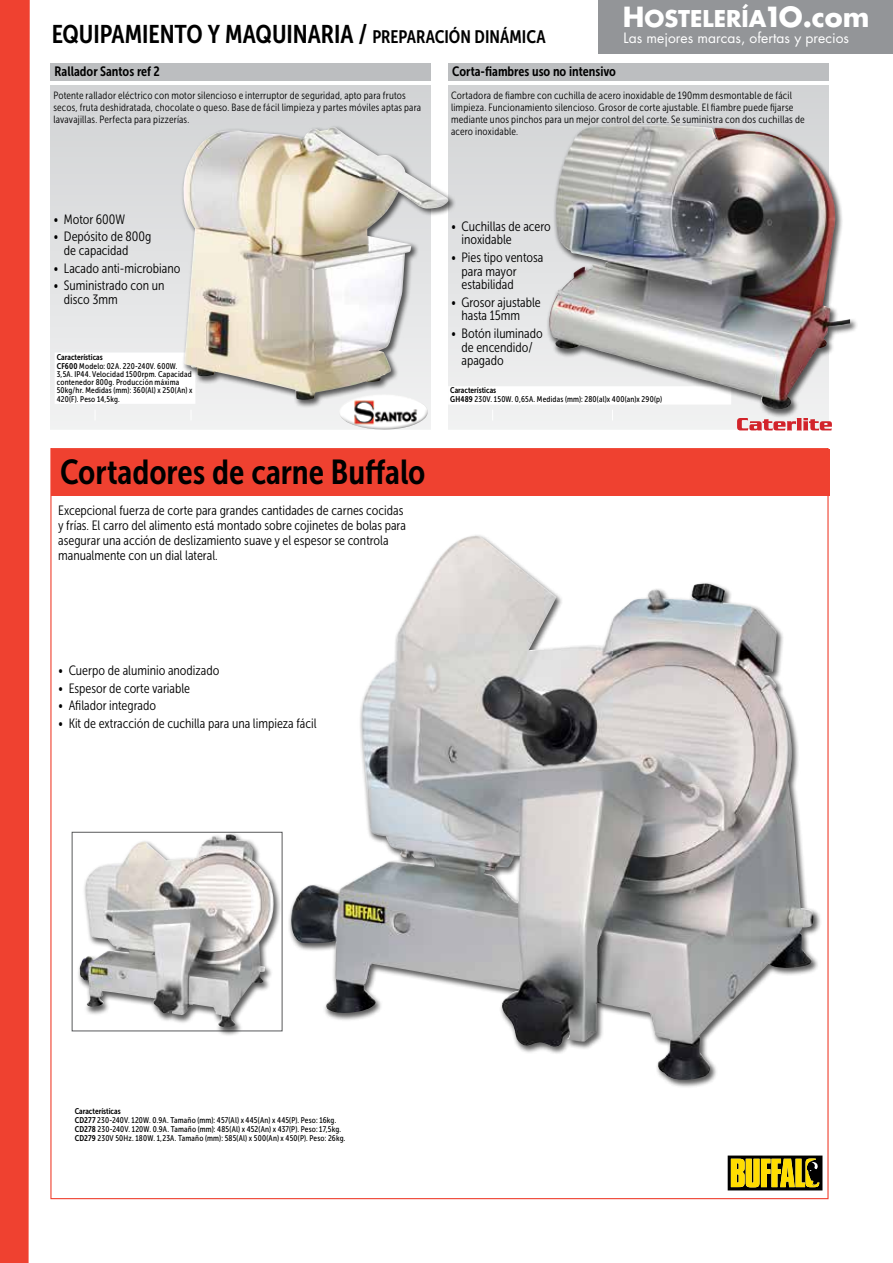
<style>
.page{position:relative;width:893px;height:1263px;background:#fff}
.page>*{position:absolute;margin:0;border:0;box-sizing:border-box;transform-origin:0 0}
.t1{font:34.5px "Museo Sans Cond 700";letter-spacing:-.005em;color:#000}
.t2{font:25.5px "Museo Sans Cond 700";color:#000}
.t3{font:700 22.5px "Futura Std";color:#fff}
.t4{font:13.8px "Futura Std";color:#fff}
.t5{font:13.5px/13.5px "Museo Sans Cond 300";color:#000}
.t6{font:13.5px "Museo Sans Cond 700";color:#000}
.t7{font:10.5px/12px "Museo Sans Cond 300";letter-spacing:.02em;color:#000}
.t8{font:8.25px/8.2px "Museo Sans Cond 500";letter-spacing:.02em;color:#000}
.t9{font:8.25px "Museo Sans Cond 700";color:#000}
.s1{font-size:18px}
.s2{font-size:27px}
.s3{font-family:"Museo Sans Cond 700"}
</style>
<div class="page">
<div style="left:0;top:0;width:30px;height:1263px;background:#ef4130"></div>
<div style="left:50px;top:85px;width:381px;height:346px;background:linear-gradient(to bottom,#d1d2d4,#f3f3f4)"></div>
<div style="left:448px;top:85px;width:381px;height:346px;background:linear-gradient(to bottom,#d1d3d4,#f1f2f2)"></div>
<div style="left:50px;top:64px;width:381px;height:17px;background:#bcbec0"></div>
<div style="left:448px;top:64px;width:381px;height:17px;background:#bcbec0"></div>
<div style="left:51px;top:449px;width:778px;height:46px;background:#ef4130"></div>
<img style="left:337px;top:409px;width:94px;height:21px">
<svg style="left:737px;top:418px;width:95px;height:12px"></svg>
<svg style="left:728px;top:1155px;width:94px;height:35px;background:#94820f"></svg>
<svg style="left:55px;top:352px;width:125px;height:52px"></svg>
<svg style="left:448px;top:386px;width:283px;height:34px"></svg>
<div style="left:180px;top:125px;width:276px;height:284px;background:#000;opacity:.65"></div>
<img style="left:182px;top:127px;width:267px;height:273px">
<div style="left:546px;top:123px;width:312px;height:295px;background:#000;opacity:.65"></div>
<img style="left:549px;top:125px;width:301px;height:284px">
<div style="left:77px;top:832px;width:205px;height:204px;background:#000;opacity:.65"></div>
<img style="left:80px;top:834px;width:147px;height:165px">
<div style="left:288px;top:533px;width:534px;height:556px;background:#000;opacity:.65"></div>
<img style="left:291px;top:536px;width:356px;height:510px">
<div style="left:598px;top:0;width:294px;height:53px;background:#939598"></div>
<h2 class="t2" style="left:52px;top:19px;width:496px">EQUIPAMIENTO Y MAQUINARIA / <span class="s1">PREPARACIÓN DINÁMICA</span></h2>
<p class="t6" style="left:55px;top:64px;width:107px">Rallador Santos ref 2</p>
<p class="t6" style="left:452px;top:64px;width:165px">Corta-fiambres uso no intensivo</p>
<h3 class="t3" style="left:623px;top:6px;width:248px"><span class="s2">H</span>OSTELERÍA<span class="s2">1O.com</span></h3>
<p class="t4" style="left:624px;top:30px;width:227px">Las mejores marcas, ofertas y precios</p>
<p class="t7" style="left:53px;top:89px;width:369px">Potente rallador eléctrico con motor silencioso e interruptor de seguridad, apto para frutos secos, fruta deshidratada, chocolate o queso. Base de fácil limpieza y partes móviles aptas para lavavajillas. Perfecta para pizzerías.</p>
<p class="t7" style="left:451px;top:89px;width:355px">Cortadora de fiambre con cuchilla de acero inoxidable de 190mm desmontable de fácil limpieza. Funcionamiento silencioso. Grosor de corte ajustable. El fiambre puede fijarse mediante unos pinchos para un mejor control del corte. Se suministra con dos cuchillas de acero inoxidable.</p>
<p class="t5" style="left:53px;top:212px;width:73px">• Motor 600W</p>
<p class="t5" style="left:64px;top:230px;width:89px;text-indent:-11px">• Depósito de 800g de capacidad</p>
<p class="t5" style="left:53px;top:261px;width:128px">• Lacado anti-microbiano</p>
<p class="t5" style="left:64px;top:279px;width:102px;text-indent:-11px">• Suministrado con un disco 3mm</p>
<p class="t9" style="left:57px;top:352px;width:47px">Características</p>
<p class="t8" style="left:57px;top:362px;width:137px"><span class="s3">CF600</span> Modelo: 02A. 220-240V. 600W.<br>3,5A. IP44. Velocidad 1500rpm. Capacidad contenedor 800g. Producción máxima 50kg/hr. Medidas (mm): 360(Al) x 250(An) x 420(F). Peso 14,5kg.</p>
<h1 class="t1" style="left:60px;top:453px;width:367px">Cortadores de carne Buffalo</h1>
<p class="t5" style="left:58px;top:503px;width:349px;line-height:15px">Excepcional fuerza de corte para grandes cantidades de carnes cocidas y frías. El carro del alimento está montado sobre cojinetes de bolas para asegurar una acción de deslizamiento suave y el espesor se controla manualmente con un dial lateral.</p>
<p class="t5" style="left:461px;top:219px;width:91px;text-indent:-11px">• Cuchillas de acero inoxidable</p>
<p class="t5" style="left:461px;top:251px;width:83px;text-indent:-11px">• Pies tipo ventosa para mayor estabilidad</p>
<p class="t5" style="left:461px;top:295px;width:81px;text-indent:-11px">• Grosor ajustable hasta 15mm</p>
<p class="t5" style="left:461px;top:327px;width:83px;text-indent:-11px">• Botón iluminado de encendido/ apagado</p>
<p class="t9" style="left:450px;top:386px;width:47px">Características</p>
<p class="t8" style="left:450px;top:395px;width:213px"><span class="s3">GH489</span> 230V. 150W. 0,65A. Medidas (mm): 280(al)x 400(an)x 290(p)</p>
<p class="t5" style="left:58px;top:663px;width:163px">• Cuerpo de aluminio anodizado</p>
<p class="t5" style="left:58px;top:681px;width:133px">• Espesor de corte variable</p>
<p class="t5" style="left:58px;top:699px;width:99px">• Afilador integrado</p>
<p class="t5" style="left:58px;top:717px;width:260px">• Kit de extracción de cuchilla para una limpieza fácil</p>
<p class="t9" style="left:75px;top:1106px;width:47px">Características</p>
<p class="t8" style="left:75px;top:1115px;width:272px;line-height:9.1px"><span class="s3">CD277</span> 230-240V. 120W. 0.9A. Tamaño (mm): 457(Al) x 445(An) x 445(P). Peso: 16kg.<br><span class="s3">CD278</span> 230-240V. 120W. 0.9A. Tamaño (mm): 485(Al) x 452(An) x 437(P). Peso: 17,5kg.<br><span class="s3">CD279</span> 230V 50Hz. 180W. 1,23A. Tamaño (mm): 585(Al) x 500(An) x 450(P). Peso: 26kg.</p>
</div>
